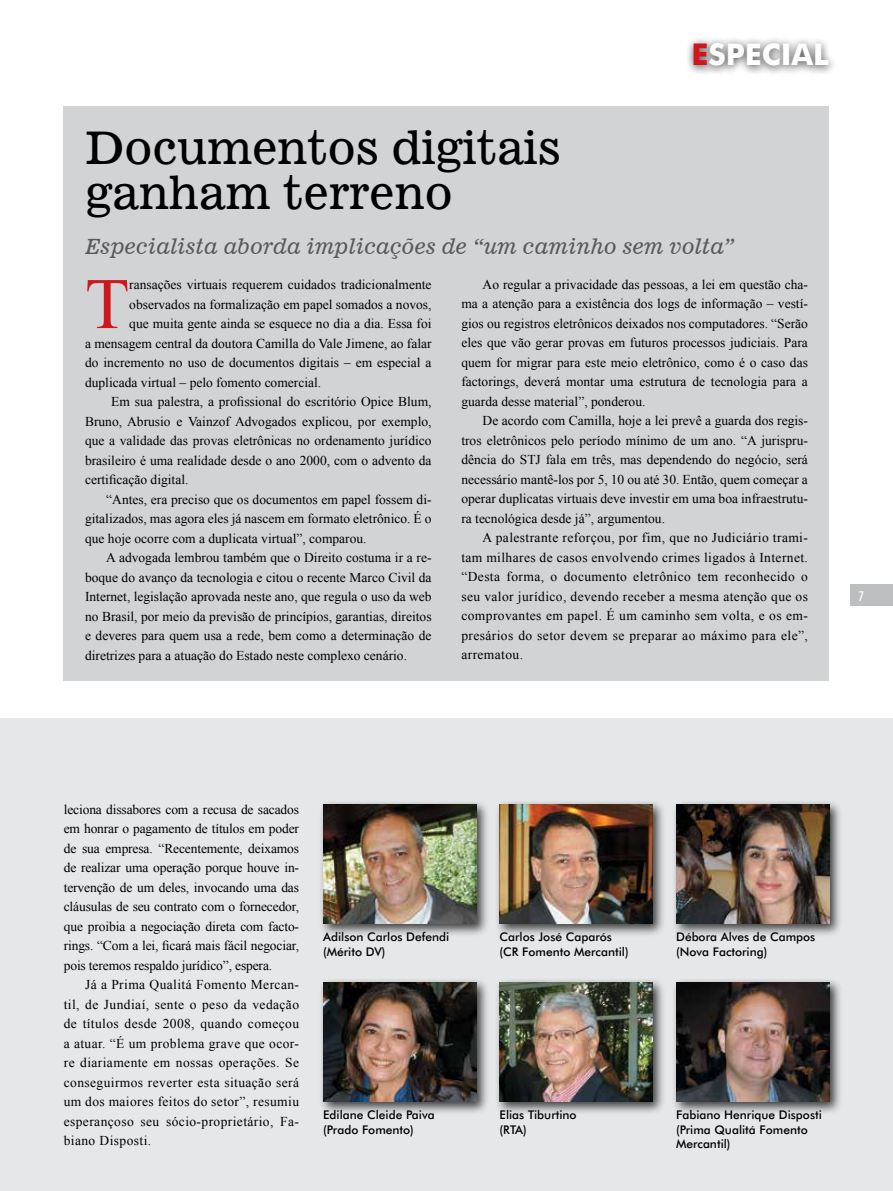
<style>
.page{position:relative;width:893px;height:1191px;background:#fff}
.page>*{position:absolute;margin:0;border:0;box-sizing:border-box;transform-origin:0 0}
.t1{font:72.45px "Times New Roman";color:#ce171e}
.t2{font:45px/45px "News 701 BT Roman A";color:#000}
.t3{font:700 30px "Futura BT";color:#fff}
.t4{font:21px "News 701 BT Italic A";color:#58595b}
.t5{font:13.5px/19.5px "Times New Roman";color:#000;text-align:justify}
.t6{font:500 condensed 13.5px "Futura BT";color:#fff}
.t7{font:500 12px/14.4px "Futura BT";color:#000}
.s1{color:#ce171e}
</style>
<div class="page">
<div style="left:850px;top:585px;width:43px;height:21px;background:#bcbec0"></div>
<div style="left:64px;top:106px;width:765px;height:575px;background:#d1d3d4"></div>
<div style="left:0;top:718px;width:893px;height:473px;background:#e6e7e8"></div>
<div style="left:685px;top:36px;width:152px;height:40px;background:#000;opacity:.75"></div>
<div style="left:318px;top:800px;width:172px;height:137px;background:#000;opacity:.75"></div>
<img style="left:323px;top:804px;width:153px;height:119px">
<div style="left:495px;top:800px;width:171px;height:137px;background:#000;opacity:.75"></div>
<img style="left:500px;top:804px;width:153px;height:119px">
<div style="left:671px;top:800px;width:172px;height:137px;background:#000;opacity:.75"></div>
<img style="left:676px;top:804px;width:153px;height:119px">
<div style="left:318px;top:977px;width:172px;height:138px;background:#000;opacity:.75"></div>
<img style="left:323px;top:982px;width:153px;height:119px">
<div style="left:495px;top:977px;width:171px;height:138px;background:#000;opacity:.75"></div>
<img style="left:500px;top:982px;width:153px;height:119px">
<div style="left:671px;top:977px;width:172px;height:138px;background:#000;opacity:.75"></div>
<img style="left:676px;top:982px;width:153px;height:119px">
<h3 class="t3" style="left:691px;top:36px;width:139px"><span class="s1">E</span>SPECIAL</h3>
<h2 class="t2" style="left:85px;top:125px;width:477px">Documentos digitais ganham terreno</h2>
<h3 class="t4" style="left:85px;top:233px;width:651px">Especialista aborda implicações de “um caminho sem volta”</h3>
<h1 class="t1" style="left:85px;top:255px;width:46px">T</h1>
<p class="t5" style="left:129px;top:274px;width:304px">ransações virtuais requerem cuidados tradicionalmente</p>
<p class="t5" style="left:461px;top:274px;width:348px;text-indent:21px">Ao regular a privacidade das pessoas, a lei em questão cha&shy;ma a atenção para a existência dos logs de informação – vestí&shy;gios ou registros eletrônicos deixados nos computadores. “Serão eles que vão gerar provas em futuros processos judiciais. Para quem for migrar para este meio eletrônico, como é o caso das factorings, deverá montar uma estrutura de tecnologia para a guarda desse material”, ponderou.</p>
<p class="t5" style="left:461px;top:411px;width:348px;text-indent:21px">De acordo com Camilla, hoje a lei prevê a guarda dos regis&shy;tros eletrônicos pelo período mínimo de um ano. “A jurispru&shy;dência do STJ fala em três, mas dependendo do negócio, será necessário mantê-los por 5, 10 ou até 30. Então, quem começar a operar duplicatas virtuais deve investir em uma boa infraestrutu&shy;ra tecnológica desde já”, argumentou.</p>
<p class="t5" style="left:461px;top:528px;width:348px;text-indent:21px">A palestrante reforçou, por fim, que no Judiciário trami&shy;tam milhares de casos envolvendo crimes ligados à Internet. “Desta forma, o documento eletrônico tem reconhecido o seu valor jurídico, devendo receber a mesma atenção que os comprovantes em papel. É um caminho sem volta, e os em&shy;presários do setor devem se preparar ao máximo para ele”, arrematou.</p>
<p class="t5" style="left:129px;top:294px;width:304px">observados na formalização em papel somados a novos,</p>
<p class="t5" style="left:129px;top:313px;width:304px">que muita gente ainda se esquece no dia a dia. Essa foi</p>
<p class="t5" style="left:85px;top:333px;width:348px">a mensagem central da doutora Camilla do Vale Jimene, ao falar</p>
<p class="t5" style="left:85px;top:352px;width:348px">do incremento no uso de documentos digitais – em especial a</p>
<p class="t5" style="left:85px;top:372px;width:238px">duplicada virtual – pelo fomento comercial.</p>
<p class="t5" style="left:111px;top:391px;width:322px">Em sua palestra, a profissional do escritório Opice Blum,</p>
<p class="t5" style="left:85px;top:411px;width:348px">Bruno, Abrusio e Vainzof Advogados explicou, por exemplo,</p>
<p class="t5" style="left:85px;top:430px;width:348px">que a validade das provas eletrônicas no ordenamento jurídico</p>
<p class="t5" style="left:85px;top:450px;width:348px">brasileiro é uma realidade desde o ano 2000, com o advento da</p>
<p class="t5" style="left:85px;top:469px;width:105px">certificação digital.</p>
<p class="t5" style="left:106px;top:489px;width:327px">“Antes, era preciso que os documentos em papel fossem di-</p>
<p class="t5" style="left:85px;top:508px;width:348px">gitalizados, mas agora eles já nascem em formato eletrônico. É o</p>
<p class="t5" style="left:85px;top:528px;width:283px">que hoje ocorre com a duplicata virtual”, comparou.</p>
<p class="t5" style="left:106px;top:547px;width:327px">A advogada lembrou também que o Direito costuma ir a re-</p>
<p class="t5" style="left:85px;top:567px;width:348px">boque do avanço da tecnologia e citou o recente Marco Civil da</p>
<p class="t5" style="left:85px;top:586px;width:348px">Internet, legislação aprovada neste ano, que regula o uso da web</p>
<p class="t5" style="left:85px;top:606px;width:348px">no Brasil, por meio da previsão de princípios, garantias, direitos</p>
<p class="t5" style="left:85px;top:625px;width:348px">e deveres para quem usa a rede, bem como a determinação de</p>
<p class="t5" style="left:85px;top:645px;width:324px">diretrizes para a atuação do Estado neste complexo cenário.</p>
<p class="t6" style="left:859px;top:587px;width:7px">7</p>
<p class="t5" style="left:64px;top:799px;width:237px">leciona dissabores com a recusa de sacados em honrar o pagamento de títulos em poder de sua empresa. “Recentemente, deixamos de realizar uma operação porque houve in&shy;tervenção de um deles, invocando uma das cláusulas de seu contrato com o fornecedor, que proibia a negociação direta com facto&shy;rings. “Com a lei, ficará mais fácil negociar, pois teremos respaldo jurídico”, espera.</p>
<p class="t5" style="left:64px;top:974px;width:237px;text-indent:21px">Já a Prima Qualitá Fomento Mercan&shy;til, de Jundiaí, sente o peso da vedação de títulos desde 2008, quando começou a atuar. “É um problema grave que ocor&shy;re diariamente em nossas operações. Se conseguirmos reverter esta situação será um dos maiores feitos do setor”, resumiu esperançoso seu sócio-proprietário, Fa&shy;biano Disposti.</p>
<p class="t7" style="left:323px;top:929px;width:128px">Adilson Carlos Defendi (Mérito DV)</p>
<p class="t7" style="left:676px;top:929px;width:141px">Débora Alves de Campos (Nova Factoring)</p>
<p class="t7" style="left:500px;top:929px;width:130px">Carlos José Caparós (CR Fomento Mercantil)</p>
<p class="t7" style="left:500px;top:1107px;width:78px">Elias Tiburtino (RTA)</p>
<p class="t7" style="left:323px;top:1107px;width:113px">Edilane Cleide Paiva (Prado Fomento)</p>
<p class="t7" style="left:676px;top:1107px;width:147px">Fabiano Henrique Disposti (Prima Qualitá Fomento<br>Mercantil)</p>
</div>
